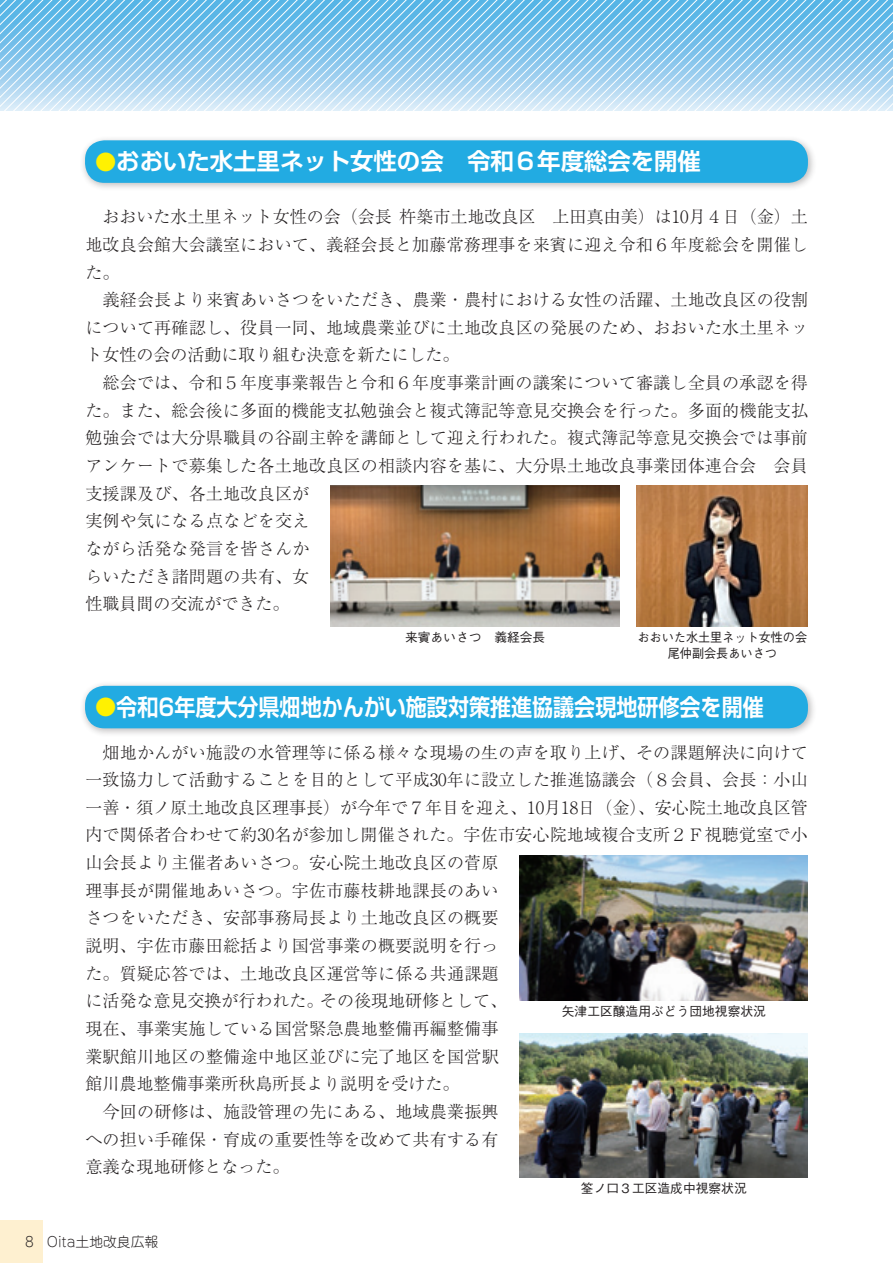
<style>
.page{position:relative;width:893px;height:1263px;background:#fff}
.page>*{position:absolute;margin:0;border:0;box-sizing:border-box;transform-origin:0 0}
.t1{font:700 23.4px "Shin Go Pr 5 De";color:#fff;scale:.9 1}
.t2{font:700 23.4px "Shin Go Pr 5 De";color:#fff}
.t3{font:300 16.95px/27.6px "Ryumin Pr 5";letter-spacing:.015em;color:#231f20}
.t4{font:300 13.8px "Jun 101 Pro";color:#231f20}
.t5{font:500 12.75px "Gothic BBB Pr 5";color:#231f20}
.t6{font:500 12.75px/15.9px "Gothic BBB Pr 5";color:#231f20;text-align:center;scale:.95 1}
.s1{font-size:21.3px;color:#fff101}
</style>
<div class="page">
<svg style="left:0;top:0;width:893px;height:111px;background:#9ad0ef"></svg>
<div style="left:79px;top:680px;width:738px;height:57px;background:#231f20;opacity:.3"></div>
<div style="left:85px;top:686px;width:723px;height:42px;background:#22abe2;border-radius:20px"></div>
<img style="left:331px;top:486px;width:289px;height:140px">
<img style="left:520px;top:856px;width:288px;height:144px">
<img style="left:637px;top:486px;width:171px;height:140px">
<img style="left:520px;top:1033px;width:288px;height:145px">
<div style="left:79px;top:135px;width:738px;height:56px;background:#231f20;opacity:.3"></div>
<div style="left:85px;top:140px;width:723px;height:43px;background:#22abe2;border-radius:20px"></div>
<div style="left:0;top:1220px;width:43px;height:43px;background:#fef0d0"></div>
<h1 class="t2" style="left:95px;top:142px;width:607px"><span class="s1">●</span>おおいた水土里ネット女性の会　令和６年度総会を開催</h1>
<p class="t3" style="left:85px;top:202px;width:724px">　おおいた水土里ネット女性の会（会長 杵築市土地改良区　上田真由美）は10月４日（金）土地改良会館大会議室において、義経会長と加藤常務理事を来賓に迎え令和６年度総会を開催した。<br>　義経会長より来賓あいさつをいただき、農業・農村における女性の活躍、土地改良区の役割について再確認し、役員一同、地域農業並びに土地改良区の発展のため、おおいた水土里ネット女性の会の活動に取り組む決意を新たにした。<br>　総会では、令和５年度事業報告と令和６年度事業計画の議案について審議し全員の承認を得た。また、総会後に多面的機能支払勉強会と複式簿記等意見交換会を行った。多面的機能支払勉強会では大分県職員の谷副主幹を講師として迎え行われた。複式簿記等意見交換会では事前アンケートで募集した各土地改良区の相談内容を基に、大分県土地改良事業団体連合会　会員支援課及び、各土地改良区が<br>実例や気になる点などを交え<br>ながら活発な発言を皆さんか<br>らいただき諸問題の共有、女<br>性職員間の交流ができた。</p>
<p class="t5" style="left:405px;top:627px;width:142px">来賓あいさつ　義経会長</p>
<p class="t6" style="left:637px;top:628px;width:180px">おおいた水土里ネット女性の会尾仲副会長あいさつ</p>
<h1 class="t1" style="left:95px;top:688px;width:744px"><span class="s1">●</span>令和6年度大分県畑地かんがい施設対策推進協議会現地研修会を開催</h1>
<p class="t3" style="left:85px;top:737px;width:724px">　畑地かんがい施設の水管理等に係る様々な現場の生の声を取り上げ、その課題解決に向けて一致協力して活動することを目的として平成30年に設立した推進協議会（８会員、会長：小山一善・須ノ原土地改良区理事長）が今年で７年目を迎え、10月18日（金）、安心院土地改良区管内で関係者合わせて約30名が参加し開催された。宇佐市安心院地域複合支所２Ｆ視聴覚室で小山会長より主催者あいさつ。安心院土地改良区の菅原<br>理事長が開催地あいさつ。宇佐市藤枝耕地課長のあい<br>さつをいただき、安部事務局長より土地改良区の概要<br>説明、宇佐市藤田総括より国営事業の概要説明を行っ<br>た。質疑応答では、土地改良区運営等に係る共通課題<br>に活発な意見交換が行われた。その後現地研修として、<br>現在、事業実施している国営緊急農地整備再編整備事<br>業駅館川地区の整備途中地区並びに完了地区を国営駅<br>館川農地整備事業所秋島所長より説明を受けた。<br>　今回の研修は、施設管理の先にある、地域農業振興<br>への担い手確保・育成の重要性等を改めて共有する有<br>意義な現地研修となった。</p>
<p class="t5" style="left:562px;top:1001px;width:206px">矢津工区醸造用ぶどう団地視察状況</p>
<p class="t4" style="left:25px;top:1231px;width:135px">8 Oita土地改良広報</p>
<p class="t5" style="left:581px;top:1178px;width:167px">筌ノ口３工区造成中視察状況</p>
</div>
